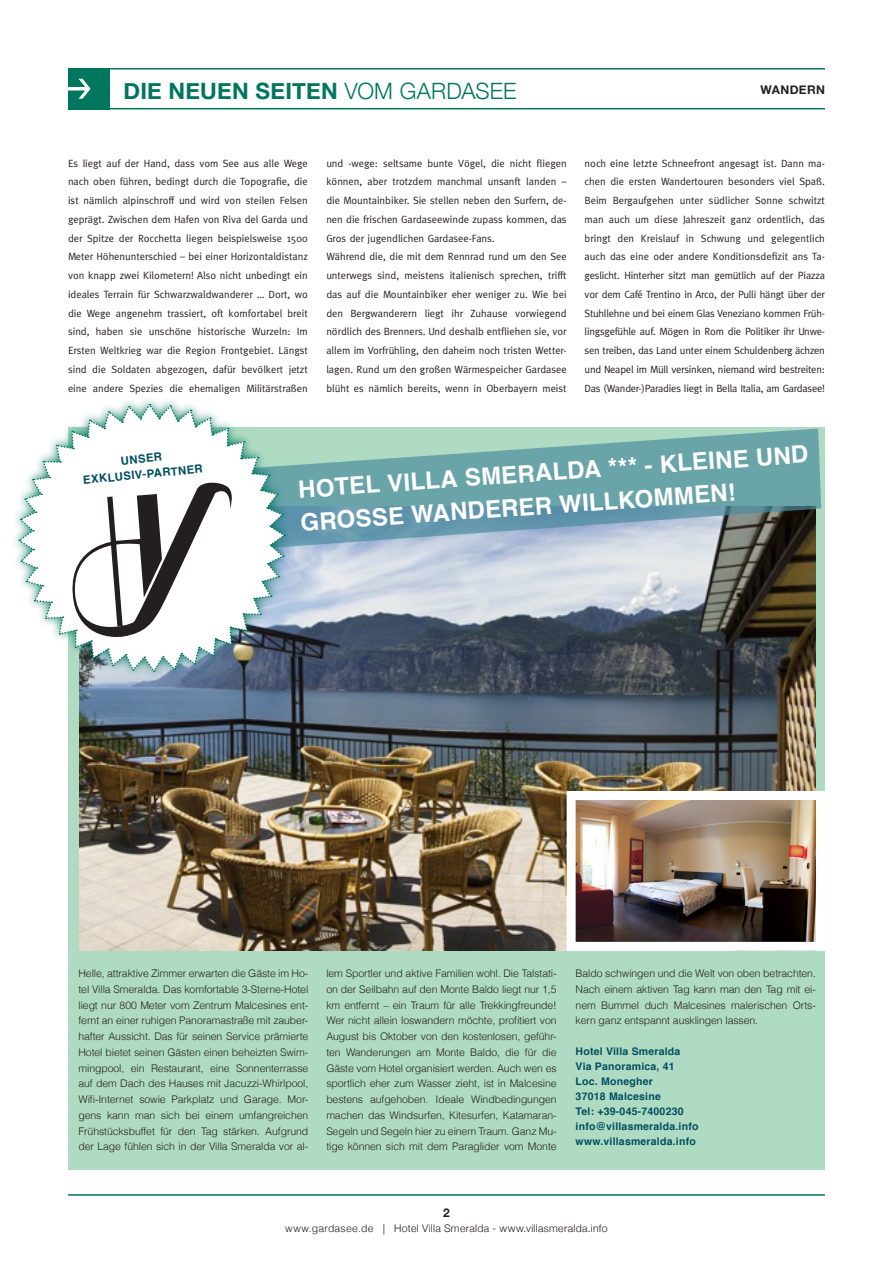
<style>
.page{position:relative;width:893px;height:1263px;background:#fff}
.page>*{position:absolute;margin:0;border:0;box-sizing:border-box;transform-origin:0 0}
.t1{font:700 24px "Helvetica";color:#fff}
.t2{font:700 22.5px "Helvetica Neue";letter-spacing:.01em;color:#00765e}
.t3{font:700 12px "Helvetica Neue";letter-spacing:.03em;color:#231f20}
.t4{font:700 11.4px "Helvetica";color:#004e60}
.Fließtext_Meta_Serif{font:10.5px/18.8px "Meta";color:#231f20;text-align:justify}
._43_BU_Thin_Extended{font:300 10.5px/15.8px "Helvetica";letter-spacing:-.01em;color:#231f20;text-align:justify}
._43_BU_Thin_Extended-2{font:700 10.5px "Helvetica";letter-spacing:.02em;color:#004e60}
.t5{font:300 10.5px "Helvetica Neue";letter-spacing:.03em;color:#231f20}
.s1{font-weight:300}
.s2{font-family:"Helvetica"}
</style>
<div class="page">
<div style="left:68px;top:68px;width:41px;height:41px;background:#00765e"></div>
<svg style="left:68px;top:79px;width:23px;height:20px"></svg>
<hr style="left:68px;top:108px;width:757px;height:1px;background:#00765e">
<hr style="left:68px;top:68px;width:757px;height:2px;background:#00765e">
<hr style="left:68px;top:1194px;width:757px;height:2px;background:#00765e">
<div style="left:68px;top:427px;width:757px;height:742px;background:#b0dbc3"></div>
<img style="left:79px;top:561px;width:736px;height:390px">
<svg style="left:320px;top:428px;width:501px;height:133px;background:#80aaaf"></svg>
<img style="left:577px;top:801px;width:238px;height:140px">
<div style="left:567px;top:791px;width:258px;height:160px;border:9px solid #fff"></div>
<svg style="left:15px;top:399px;width:305px;height:308px"></svg>
<svg style="left:18px;top:404px;width:267px;height:268px"></svg>
<p class="t2" style="left:123px;top:77px;width:394px">DIE NEUEN SEITEN <span class="s1">VOM GARDASEE</span></p>
<p class="t3" style="left:761px;top:82px;width:66px">WANDERN</p>
<p class="Fließtext_Meta_Serif" style="left:68px;top:153px;width:241px">Es liegt auf der Hand, dass vom See aus alle Wege nach oben führen, bedingt durch die Topografie, die ist nämlich alpinschroff und wird von steilen Felsen geprägt. Zwischen dem Hafen von Riva del Garda und der Spitze der Rocchetta liegen beispielsweise 1500<br>Meter Höhenunterschied – bei einer Horizontaldistanz von knapp zwei Kilometern! Also nicht unbedingt ein ideales Terrain für Schwarzwaldwanderer … Dort, wo die Wege angenehm trassiert, oft komfortabel breit sind, haben sie unschöne historische Wurzeln: Im Ersten Weltkrieg war die Region Frontgebiet. Längst sind die Soldaten abgezogen, dafür bevölkert jetzt eine andere Spezies die ehemaligen Militärstraßen</p>
<p class="Fließtext_Meta_Serif" style="left:326px;top:153px;width:242px">und -wege: seltsame bunte Vögel, die nicht fliegen können, aber trotzdem manchmal unsanft landen – die Mountainbiker. Sie stellen neben den Surfern, de&shy;nen die frischen Gardaseewinde zupass kommen, das Gros der jugendlichen Gardasee-Fans.</p>
<p class="Fließtext_Meta_Serif" style="left:326px;top:247px;width:242px">Während die, die mit dem Rennrad rund um den See unterwegs sind, meistens italienisch sprechen, trifft das auf die Mountainbiker eher weniger zu. Wie bei den Bergwanderern liegt ihr Zuhause vorwiegend nördlich des Brenners. Und deshalb entfliehen sie, vor allem im Vorfrühling, den daheim noch tristen Wetter&shy;lagen. Rund um den großen Wärmespeicher Gardasee blüht es nämlich bereits, wenn in Oberbayern meist</p>
<p class="Fließtext_Meta_Serif" style="left:585px;top:153px;width:242px">noch eine letzte Schneefront angesagt ist. Dann ma&shy;chen die ersten Wandertouren besonders viel Spaß.<br>Beim Bergaufgehen unter südlicher Sonne schwitzt man auch um diese Jahreszeit ganz ordentlich, das bringt den Kreislauf in Schwung und gelegentlich auch das eine oder andere Konditionsdefizit ans Ta&shy;geslicht. Hinterher sitzt man gemütlich auf der Piazza vor dem Café Trentino in Arco, der Pulli hängt über der Stuhllehne und bei einem Glas Veneziano kommen Früh&shy;lingsgefühle auf. Mögen in Rom die Politiker ihr Unwe&shy;sen treiben, das Land unter einem Schuldenberg ächzen und Neapel im Müll versinken, niemand wird bestreiten:<br>Das (Wander-)Paradies liegt in Bella Italia, am Gardasee!</p>
<p class="t4" style="left:120px;top:452px;width:43px;rotate:-6deg">UNSER</p>
<p class="t4" style="left:82px;top:471px;width:122px;rotate:-6deg">EXKLUSIV-PARTNER</p>
<p class="t1" style="left:297px;top:470px;width:513px;rotate:-4deg">HOTEL VILLA SMERALDA *** - KLEINE UND</p>
<p class="t1" style="left:299px;top:503px;width:437px;rotate:-4deg">GROSSE WANDERER WILLKOMMEN!</p>
<p class="_43_BU_Thin_Extended" style="left:78px;top:965px;width:231px">Helle, attraktive Zimmer erwarten die Gäste im Ho&shy;tel Villa Smeralda. Das komfortable 3-Sterne-Hotel liegt nur 800 Meter vom Zentrum Malcesines ent&shy;fernt an einer ruhigen Panoramastraße mit zauber&shy;hafter Aussicht. Das für seinen Service prämierte Hotel bietet seinen Gästen einen beheizten Swim&shy;mingpool, ein Restaurant, eine Sonnenterrasse auf dem Dach des Hauses mit Jacuzzi-Whirlpool, Wifi-Internet sowie Parkplatz und Garage. Mor&shy;gens kann man sich bei einem umfangreichen Frühstücksbuffet für den Tag stärken. Aufgrund der Lage fühlen sich in der Villa Smeralda vor al-</p>
<p class="_43_BU_Thin_Extended" style="left:326px;top:965px;width:232px">lem Sportler und aktive Familien wohl. Die Talstati&shy;on der Seilbahn auf den Monte Baldo liegt nur 1,5 km entfernt – ein Traum für alle Trekkingfreunde!<br>Wer nicht allein loswandern möchte, profitiert von August bis Oktober von den kostenlosen, geführ&shy;ten Wanderungen am Monte Baldo, die für die Gäste vom Hotel organisiert werden. Auch wen es sportlich eher zum Wasser zieht, ist in Malcesine bestens aufgehoben. Ideale Windbedingungen machen das Windsurfen, Kitesurfen, Katamaran-Segeln und Segeln hier zu einem Traum. Ganz Mu&shy;tige können sich mit dem Paraglider vom Monte</p>
<p class="_43_BU_Thin_Extended" style="left:576px;top:965px;width:242px">Baldo schwingen und die Welt von oben betrachten.<br>Nach einem aktiven Tag kann man den Tag mit ei&shy;nem Bummel duch Malcesines malerischen Orts&shy;kern ganz entspannt ausklingen lassen.</p>
<p class="_43_BU_Thin_Extended-2" style="left:576px;top:1043px;width:106px">Hotel Villa Smeralda</p>
<p class="_43_BU_Thin_Extended-2" style="left:576px;top:1058px;width:101px">Via Panoramica, 41</p>
<p class="_43_BU_Thin_Extended-2" style="left:576px;top:1073px;width:79px">Loc. Monegher</p>
<p class="_43_BU_Thin_Extended-2" style="left:576px;top:1088px;width:87px">37018 Malcesine</p>
<p class="_43_BU_Thin_Extended-2" style="left:576px;top:1103px;width:109px">Tel: +39-045-7400230</p>
<p class="_43_BU_Thin_Extended-2" style="left:576px;top:1118px;width:124px">info@villasmeralda.info</p>
<p class="_43_BU_Thin_Extended-2" style="left:576px;top:1133px;width:122px">www.villasmeralda.info</p>
<p class="t3" style="left:443px;top:1205px;width:8px">2</p>
<p class="t5" style="left:285px;top:1222px;width:324px"><span class="s2">www.gardasee.de |</span> Hotel Villa Smeralda - www.villasmeralda.info</p>
</div>
